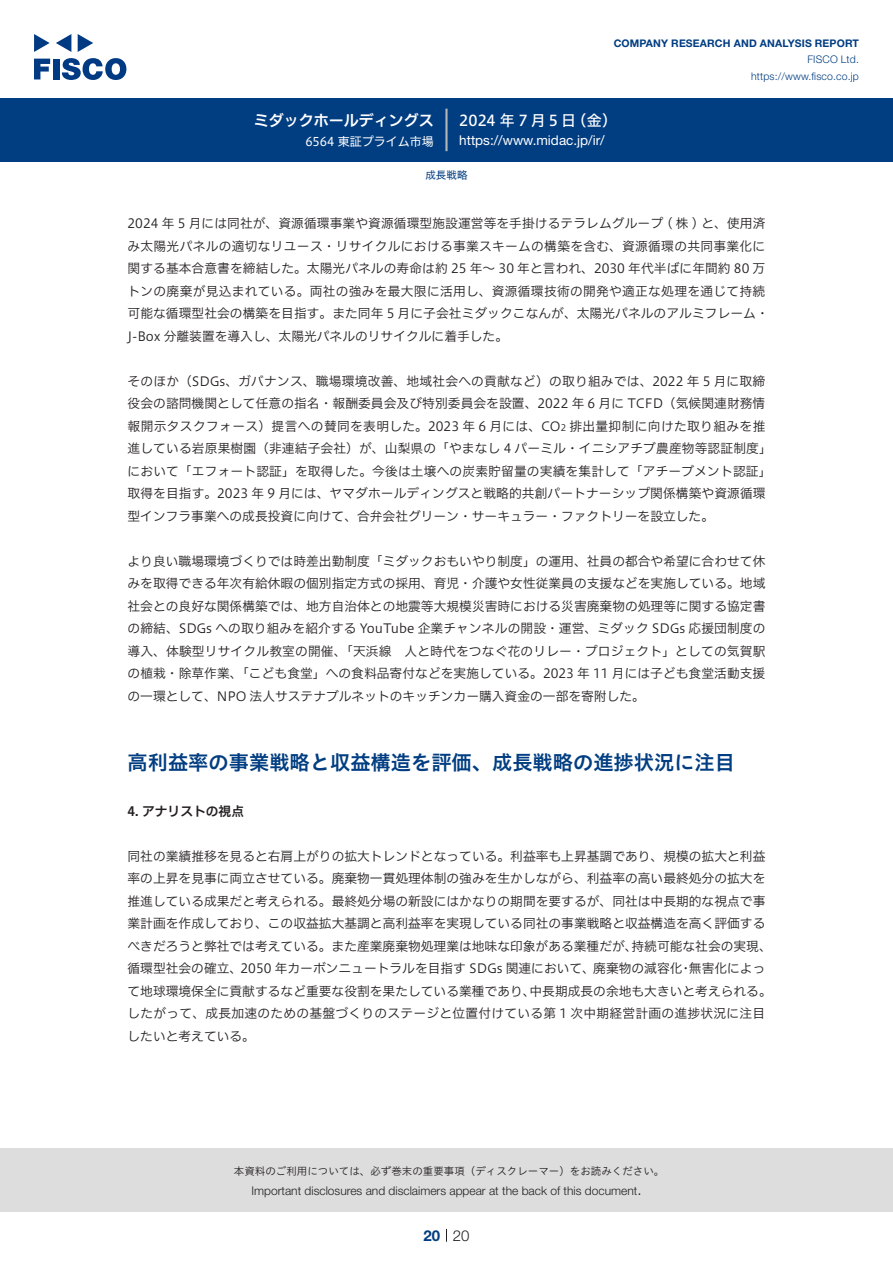
<style>
.page{position:relative;width:893px;height:1263px;background:#fff}
.page>*{position:absolute;margin:0;border:0;box-sizing:border-box;transform-origin:0 0}
.中タイトル{font:20.25px "Hiragino UD Sans Std W6";color:#003d81}
.t1{font:15px "Hiragino UD Sans F Std N W5";letter-spacing:.205em;color:#fff}
.t2{font:15px "Hiragino UD Sans F Std N W6";color:#fff}
.t3{font:300 15px "Helvetica Neue LT Std";color:#231f20}
.t4{font:700 15px "Helvetica Neue LT Std";color:#003d81}
.t5{font:13.5px "Helvetica Neue LT Std";color:#fff}
.本文{font:12.75px/22.5px "Hiragino UD Sans F Std N W3";letter-spacing:.005em;color:#231f20}
.小タイトル{font:12.75px "Hiragino UD Sans F Std N W6";color:#231f20}
.t6{font:300 12px "Helvetica Neue LT Std";color:#231f20}
.t7{font:12px "Hiragino UD Sans F Std N W4";color:#fff}
.t8{font:10.5px "Hiragino UD Sans Std W3";color:#231f20}
.t9{font:700 10.5px "Helvetica Neue LT Std";letter-spacing:.015em;color:#003d81}
.t10{font:300 10.5px/16.5px "Helvetica Neue LT Std";letter-spacing:.015em;color:#003d81;text-align:right}
.ヘッダー{font:10.5px "Hiragino UD Sans F Std N W4";color:#003d81}
.本文-2{font:8.85px "Hiragino UD Sans F Std N W3";color:#231f20}
</style>
<div class="page">
<div style="left:0;top:1148px;width:893px;height:64px;background:#ddd"></div>
<svg style="left:34px;top:59px;width:16px;height:20px"></svg>
<div style="left:53px;top:59px;width:6px;height:20px;background:#003a83"></div>
<svg style="left:62px;top:58px;width:64px;height:22px"></svg>
<svg style="left:34px;top:34px;width:16px;height:18px"></svg>
<svg style="left:78px;top:34px;width:15px;height:18px"></svg>
<svg style="left:56px;top:34px;width:15px;height:18px"></svg>
<div style="left:0;top:98px;width:893px;height:64px;background:#003d81"></div>
<hr style="left:445px;top:109px;width:3px;height:42px;background:#b5b5b6">
<svg style="left:446px;top:1229px;width:1px;height:13px"></svg>
<p class="t2" style="left:254px;top:109px;width:182px">ミダックホールディングス</p>
<p class="t7" style="left:305px;top:132px;width:130px">6564 東証プライム市場</p>
<p class="t9" style="left:614px;top:37px;width:247px">COMPANY RESEARCH AND ANALYSIS REPORT</p>
<p class="t10" style="left:751px;top:51px;width:109px">FISCO Ltd. https://www.fisco.co j p.</p>
<p class="t1" style="left:459px;top:109px;width:119px">2024年7月5日</p>
<p class="t1" style="left:571px;top:109px;width:47px">（金(</p>
<p class="t5" style="left:459px;top:132px;width:147px">https://www.midac j p. /i r/</p>
<p class="ヘッダー" style="left:425px;top:167px;width:43px">成長戦略</p>
<p class="本文" style="left:128px;top:211px;width:643px">2024 年 5 月には同社が、資源循環事業や資源循環型施設運営等を手掛けるテラレムグループ ( 株 ) と、使用済み太陽光パネルの適切なリユース・リサイクルにおける事業スキームの構築を含む、資源循環の共同事業化に関する基本合意書を締結した。太陽光パネルの寿命は約 25 年～ 30 年と言われ、2030 年代半ばに年間約 80 万トンの廃棄が見込まれている。両社の強みを最大限に活用し、資源循環技術の開発や適正な処理を通じて持続可能な循環型社会の構築を目指す。また同年 5 月に子会社ミダックこなんが、太陽光パネルのアルミフレーム・-J Box 分離装置を導入し、太陽光パネルのリサイクルに着手した。</p>
<p class="本文" style="left:128px;top:369px;width:639px;text-align:right">そのほか（SDGs、ガバナンス、職場環境改善、地域社会への貢献など）の取り組みでは、2022 年 5 月に取締役会の諮問機関として任意の指名・報酬委員会及び特別委員会を設置、2022 年 6 月に TCFD（気候関連財務情排出量抑制に向けた取り組みを推</p>
<p class="本文" style="left:128px;top:414px;width:646px">報開示タスクフォース）提言への賛同を表明した。2023 年 6 月には、CO<br>進している岩原果樹園（非連結子会社）が、山梨県の「やまなし 4 パーミル・イニシアチブ農産物等認証制度「において「エフォート認証」を取得した。今後は土壌への炭素貯留量の実績を集計して「アチーブメント認証「取得を目指す。2023 年 9 月には、ヤマダホールディングスと戦略的共創パートナーシップ関係構築や資源循環型インフラ事業への成長投資に向けて、合弁会社グリーン・サーキュラー・ファクトリーを設立した。</p>
<p class="本文" style="left:128px;top:549px;width:639px;text-align:justify">より良い職場環境づくりでは時差出勤制度「ミダックおもいやり制度」の運用、社員の都合や希望に合わせて休みを取得できる年次有給休暇の個別指定方式の採用、育児・介護や女性従業員の支援などを実施している。地域社会との良好な関係構築では、地方自治体との地震等大規模災害時における災害廃棄物の処理等に関する協定書の締結、SDGs への取り組みを紹介する YouTube 企業チャンネルの開設・運営、ミダック SDGs 応援団制度の導入、体験型リサイクル教室の開催、「天浜線　人と時代をつなぐ花のリレー・プロジェクト」としての気賀駅の植栽・除草作業、「こども食堂」への食料品寄付などを実施している。2023 年 11 月には子ども食堂活動支援の一環として、NPO 法人サステナブルネットのキッチンカー購入資金の一部を寄附した。</p>
<p class="本文-2" style="left:561px;top:421px;width:7px">2</p>
<p class="中タイトル" style="left:128px;top:746px;width:609px">高利益率の事業戦略と収益構造を評価、成長戦略の進捗状況に注目</p>
<p class="小タイトル" style="left:128px;top:801px;width:118px">4. アナリストの視点</p>
<p class="本文" style="left:128px;top:844px;width:639px">同社の業績推移を見ると右肩上がりの拡大トレンドとなっている。利益率も上昇基調であり、規模の拡大と利益</p>
<p class="本文" style="left:128px;top:866px;width:639px">率の上昇を見事に両立させている。廃棄物一貫処理体制の強みを生かしながら、利益率の高い最終処分の拡大を</p>
<p class="本文" style="left:128px;top:889px;width:639px">推進している成果だと考えられる。最終処分場の新設にはかなりの期間を要するが、同社は中長期的な視点で事</p>
<p class="本文" style="left:128px;top:911px;width:639px">業計画を作成しており、この収益拡大基調と高利益率を実現している同社の事業戦略と収益構造を高く評価する</p>
<p class="本文" style="left:631px;top:934px;width:142px">持続可能な社会の実現、</p>
<p class="本文" style="left:128px;top:934px;width:511px">べきだろうと弊社では考えている。また産業廃棄物処理業は地味な印象がある業種だが、</p>
<p class="本文" style="left:529px;top:956px;width:244px;text-indent:-402px">循環型社会の確立、2050 年カーボンニュートラルを目指す SDGs 関連において、廃棄物の減容化<br>中長期成長の余地も大きいと考えられる。</p>
<p class="本文" style="left:689px;top:956px;width:78px">無害化によっ</p>
<p class="本文" style="left:679px;top:956px;width:14px">・</p>
<p class="本文" style="left:128px;top:979px;width:639px">て地球環境保全に貢献するなど重要な役割を果たしている業種であり、<br>したがって、成長加速のための基盤づくりのステージと位置付けている第 1 次中期経営計画の進捗状況に注目したいと考えている。</p>
<p class="t8" style="left:234px;top:1163px;width:432px">本資料のご利用については、必ず巻末の重要事項（ディスクレーマー）をお読みください。</p>
<p class="t3" style="left:637px;top:1180px;width:6px">.</p>
<p class="t6" style="left:251px;top:1183px;width:387px">Important disclosures and disclaimers appear at the back of this document</p>
<p class="t4" style="left:423px;top:1226px;width:18px">20</p>
<p class="t3" style="left:453px;top:1226px;width:18px">20</p>
</div>
